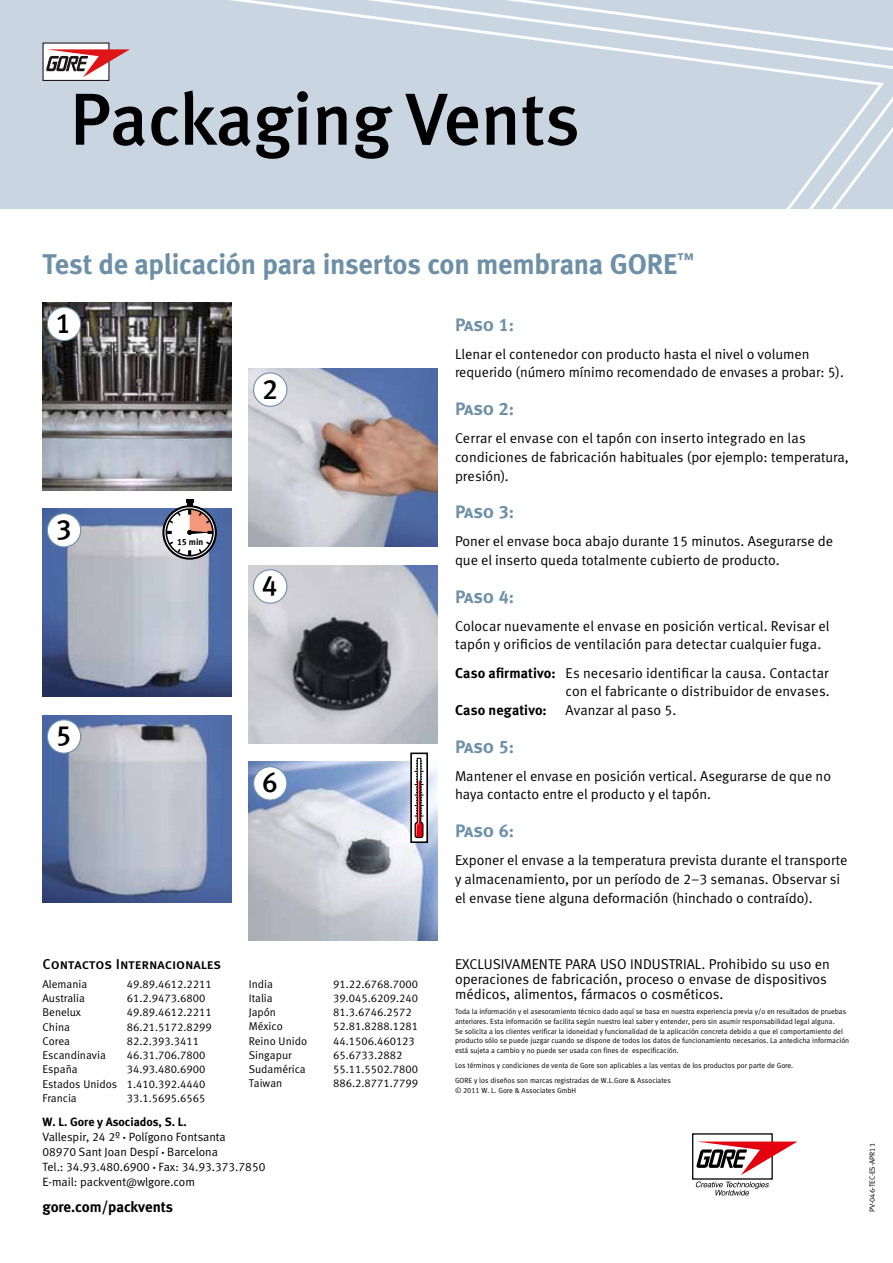
<style>
.page{position:relative;width:893px;height:1263px;background:#fff}
.page>*{position:absolute;margin:0;border:0;box-sizing:border-box;transform-origin:0 0}
.t1{font:73.5px "Meta Medium LF";color:#000}
.t2{font:28.5px "Meta Bold LF";letter-spacing:-.01em;color:#6d90a7}
.t3{font:28.05px "Meta Medium LF";color:#000}
.t4{font:18px "Meta Bold LF Caps";letter-spacing:-.01em;color:#6d90a7}
.t5{font:15px "Meta Bold LF";letter-spacing:-.005em;color:#000}
.t6{font:14.25px/18.8px "Meta Normal LF";color:#000}
.t7{font:14.25px "Meta Medium LF Caps";letter-spacing:-.005em;color:#000}
.t8{font:14.25px "Meta Bold LF";letter-spacing:.01em;color:#000}
.t9{font:12px/15px "Meta Normal LF";color:#000}
.t10{font:12px "Meta Bold LF";color:#000}
.t11{font:11.25px/14.2px "Meta Normal LF";color:#000;text-align:justify}
.t12{font:9px "Meta Bold LF";color:#000}
.t13{font:7.5px/9.8px "Meta Normal LF";color:#000}
.s1{font-family:"Meta Bold LF"}
.s2{font-size:6px}
</style>
<div class="page">
<div style="left:0;top:0;width:893px;height:208px;background:#c9d6e1"></div>
<div style="left:43px;top:43px;width:66px;height:37px;background:#fff"></div>
<div style="left:43px;top:43px;width:66px;height:38px;border:1px solid #1d1418"></div>
<svg style="left:46px;top:49px;width:84px;height:28px"></svg>
<svg style="left:695px;top:1181px;width:74px;height:14px"></svg>
<svg style="left:696px;top:1141px;width:101px;height:34px"></svg>
<img style="left:43px;top:302px;width:189px;height:188px">
<img style="left:43px;top:509px;width:189px;height:187px">
<img style="left:43px;top:715px;width:189px;height:187px">
<img style="left:249px;top:368px;width:189px;height:178px">
<img style="left:249px;top:565px;width:189px;height:178px">
<img style="left:249px;top:762px;width:189px;height:178px">
<div style="left:47px;top:307px;width:34px;height:34px;background:#fff;border-radius:50%"></div>
<div style="left:47px;top:307px;width:34px;height:34px;border:1px solid #6d90a7;border-radius:50%"></div>
<div style="left:254px;top:570px;width:33px;height:33px;background:#fff;border-radius:50%"></div>
<div style="left:253px;top:569px;width:34px;height:35px;border:1px solid #6d90a7;border-radius:50%"></div>
<div style="left:254px;top:373px;width:33px;height:33px;background:#fff;border-radius:50%"></div>
<div style="left:253px;top:372px;width:34px;height:35px;border:1px solid #6d90a7;border-radius:50%"></div>
<div style="left:47px;top:720px;width:34px;height:33px;background:#fff;border-radius:50%"></div>
<div style="left:47px;top:719px;width:34px;height:35px;border:1px solid #6d90a7;border-radius:50%"></div>
<div style="left:254px;top:767px;width:33px;height:33px;background:#fff;border-radius:50%"></div>
<div style="left:253px;top:766px;width:34px;height:35px;border:1px solid #6d90a7;border-radius:50%"></div>
<div style="left:47px;top:513px;width:34px;height:34px;background:#fff;border-radius:50%"></div>
<div style="left:47px;top:513px;width:34px;height:34px;border:1px solid #6d90a7;border-radius:50%"></div>
<div style="left:411px;top:753px;width:16px;height:89px;background:#fff"></div>
<div style="left:410px;top:752px;width:18px;height:91px;border:2px solid #000"></div>
<svg style="left:414px;top:757px;width:10px;height:82px"></svg>
<svg style="left:163px;top:506px;width:53px;height:53px"></svg>
<div style="left:162px;top:505px;width:55px;height:55px;border:2px solid #000;border-radius:50%"></div>
<svg style="left:166px;top:499px;width:47px;height:57px"></svg>
<h1 class="t1" style="left:70px;top:77px;width:511px">Packaging Vents</h1>
<h2 class="t2" style="left:43px;top:247px;width:653px">Test de aplicación para insertos con membrana GORE<sup>™</sup></h2>
<p class="t4" style="left:455px;top:314px;width:61px">Paso 1:</p>
<p class="t6" style="left:455px;top:344px;width:390px">Llenar el contenedor con producto hasta el nivel o volumen requerido (número mínimo recomendado de envases a probar: 5).</p>
<p class="t4" style="left:455px;top:398px;width:61px">Paso 2:</p>
<p class="t6" style="left:455px;top:429px;width:395px">Cerrar el envase con el tapón con inserto integrado en las condiciones de fabricación habituales (por ejemplo: temperatura, presión).</p>
<p class="t4" style="left:455px;top:501px;width:61px">Paso 3:</p>
<p class="t6" style="left:455px;top:532px;width:380px">Poner el envase boca abajo durante 15 minutos. Asegurarse de que el inserto queda totalmente cubierto de producto.</p>
<p class="t4" style="left:455px;top:585px;width:61px">Paso 4:</p>
<p class="t6" style="left:455px;top:616px;width:376px">Colocar nuevamente el envase en posición vertical. Revisar el tapón y orificios de ventilación para detectar cualquier fuga.</p>
<p class="t6" style="left:455px;top:663px;width:376px;text-align:right"><span class="s1">Caso afirmativo:</span> Es necesario identificar la causa. Contactar con el fabricante o distribuidor de envases.</p>
<p class="t8" style="left:455px;top:702px;width:93px">Caso negativo:</p>
<p class="t6" style="left:566px;top:700px;width:112px">Avanzar al paso 5.</p>
<p class="t4" style="left:455px;top:735px;width:61px">Paso 5:</p>
<p class="t6" style="left:455px;top:766px;width:377px">Mantener el envase en posición vertical. Asegurarse de que no haya contacto entre el producto y el tapón.</p>
<p class="t4" style="left:455px;top:820px;width:61px">Paso 6:</p>
<p class="t6" style="left:455px;top:850px;width:394px">Exponer el envase a la temperatura prevista durante el transporte y almacenamiento, por un período de 2–3 semanas. Observar si el envase tiene alguna deformación (hinchado o contraído).</p>
<h3 class="t3" style="left:56px;top:307px;width:17px">1</h3>
<h3 class="t3" style="left:262px;top:372px;width:17px">2</h3>
<h3 class="t3" style="left:56px;top:513px;width:17px">3</h3>
<p class="t12" style="left:177px;top:536px;width:28px">15 min</p>
<h3 class="t3" style="left:262px;top:569px;width:17px">4</h3>
<h3 class="t3" style="left:56px;top:719px;width:17px">5</h3>
<h3 class="t3" style="left:262px;top:766px;width:17px">6</h3>
<p class="t7" style="left:43px;top:956px;width:180px">Contactos Internacionales</p>
<p class="t11" style="left:43px;top:976px;width:46px">Alemania</p>
<p class="t11" style="left:127px;top:976px;width:86px">49.89.4612.2211</p>
<p class="t11" style="left:43px;top:991px;width:44px">Australia</p>
<p class="t11" style="left:127px;top:991px;width:80px">61.2.9473.6800</p>
<p class="t11" style="left:43px;top:1005px;width:40px">Benelux</p>
<p class="t11" style="left:127px;top:1005px;width:86px">49.89.4612.2211</p>
<p class="t11" style="left:43px;top:1019px;width:29px">China</p>
<p class="t11" style="left:127px;top:1019px;width:86px">86.21.5172.8299</p>
<p class="t11" style="left:43px;top:1033px;width:29px">Corea</p>
<p class="t11" style="left:127px;top:1033px;width:74px">82.2.393.3411</p>
<p class="t11" style="left:43px;top:1048px;width:65px">Escandinavia</p>
<p class="t11" style="left:127px;top:1048px;width:80px">46.31.706.7800</p>
<p class="t11" style="left:43px;top:1062px;width:37px">España</p>
<p class="t11" style="left:43px;top:1062px;width:164px;text-indent:84px">34.93.480.6900<br>Estados Unidos 1.410.392.4440<br>Francia</p>
<p class="t11" style="left:127px;top:1090px;width:80px">33.1.5695.6565</p>
<p class="t11" style="left:249px;top:976px;width:26px">India</p>
<p class="t11" style="left:333px;top:976px;width:86px">91.22.6768.7000</p>
<p class="t11" style="left:249px;top:991px;width:25px">Italia</p>
<p class="t11" style="left:333px;top:991px;width:86px">39.045.6209.240</p>
<p class="t11" style="left:249px;top:1005px;width:29px">Japón</p>
<p class="t11" style="left:333px;top:1005px;width:80px">81.3.6746.2572</p>
<p class="t11" style="left:249px;top:1019px;width:36px">México</p>
<p class="t11" style="left:333px;top:1019px;width:86px">52.81.8288.1281</p>
<p class="t11" style="left:249px;top:1033px;width:60px">Reino Unido</p>
<p class="t11" style="left:333px;top:1033px;width:83px">44.1506.460123</p>
<p class="t11" style="left:249px;top:1048px;width:44px">Singapur</p>
<p class="t11" style="left:333px;top:1048px;width:71px">65.6733.2882</p>
<p class="t11" style="left:249px;top:1062px;width:58px">Sudamérica</p>
<p class="t11" style="left:333px;top:1062px;width:86px">55.11.5502.7800</p>
<p class="t11" style="left:249px;top:1076px;width:35px">Taiwan</p>
<p class="t11" style="left:333px;top:1076px;width:86px">886.2.8771.7799</p>
<p class="t10" style="left:43px;top:1115px;width:146px">W. L. Gore y Asociados, S. L.</p>
<p class="t9" style="left:43px;top:1129px;width:224px">Vallespir, 24 2º <span class="s2">•</span> Polígono Fontsanta<br>08970 Sant Joan Despí <span class="s2">•</span> Barcelona<br>Tel.: 34.93.480.6900 <span class="s2">•</span> Fax: 34.93.373.7850<br>E-mail: packvent@wlgore.com</p>
<p class="t5" style="left:43px;top:1198px;width:132px">gore.com/packvents</p>
<p class="t6" style="left:455px;top:956px;width:376px;line-height:15px">EXCLUSIVAMENTE PARA USO INDUSTRIAL. Prohibido su uso en operaciones de fabricación, proceso o envase de dispositivos médicos, alimentos, fármacos o cosméticos.</p>
<p class="t13" style="left:455px;top:1006px;width:396px">Toda la información y el asesoramiento técnico dado aquí se basa en nuestra experiencia previa y/o en resultados de pruebas anteriores. Esta información se facilita según nuestro leal saber y entender, pero sin asumir responsabilidad legal alguna.<br>Se solicita a los clientes verificar la idoneidad y funcionalidad de la aplicación concreta debido a que el comportamiento del producto sólo se puede juzgar cuando se dispone de todos los datos de funcionamiento necesarios. La antedicha información está sujeta a cambio y no puede ser usada con fines de especificación.</p>
<p class="t13" style="left:455px;top:1058px;width:340px;line-height:15.1px">Los términos y condiciones de venta de Gore son aplicables a las ventas de los productos por parte de Gore.<br>GORE y los diseños son marcas registradas de W.L.Gore &amp; Associates</p>
<p class="t13" style="left:455px;top:1086px;width:123px">© 2011 W. L. Gore &amp; Associates GmbH</p>
<p class="t13" style="left:867px;top:1212px;width:70px;rotate:-90deg">PV-046-TEC-ES-APR11</p>
</div>
